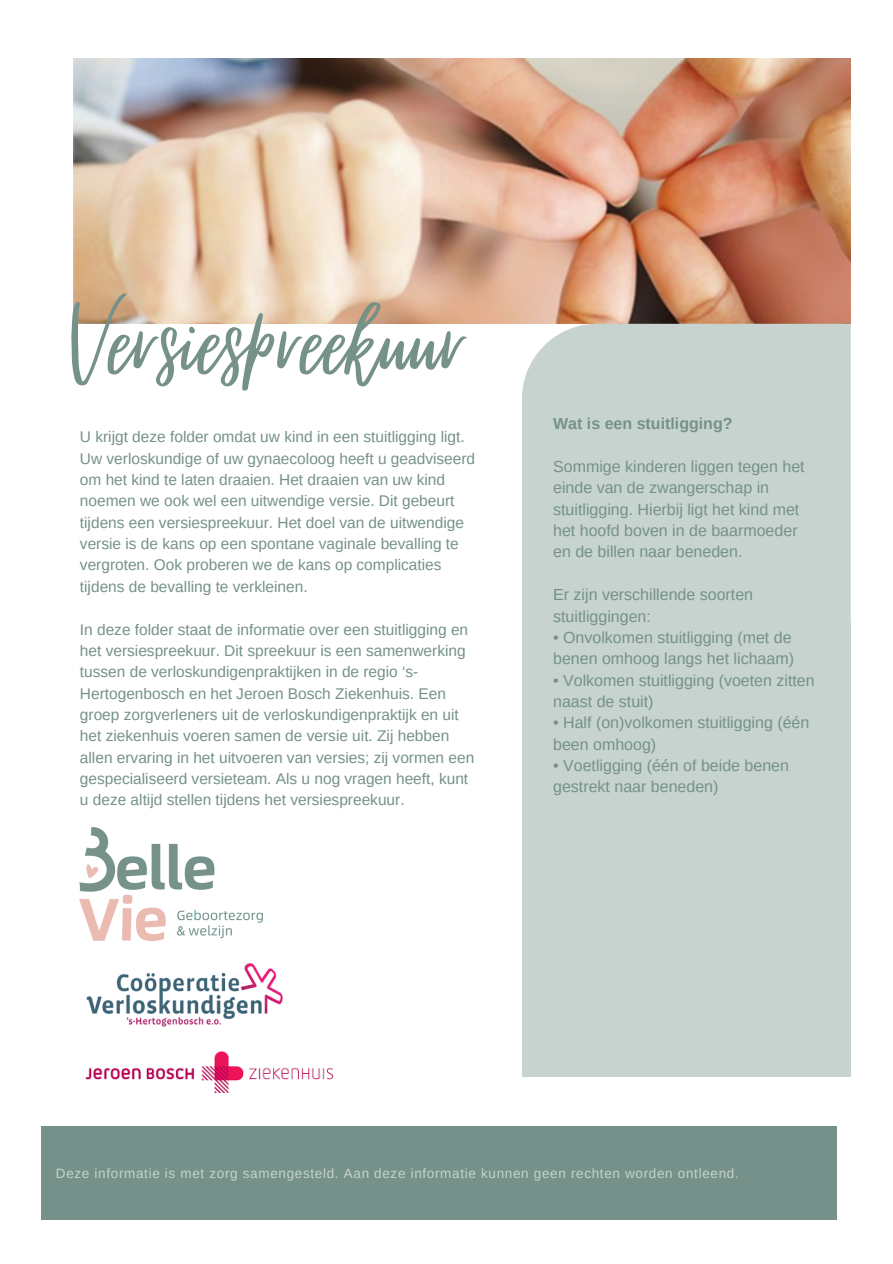
<style>
.page{position:relative;width:893px;height:1264px;background:#fff}
.page>*{position:absolute;margin:0;border:0;box-sizing:border-box;transform-origin:0 0}
.t1{font:140.4px "Virtual";color:#759189}
.t2{font:16.05px/21.3px "Arimo";color:#759189}
.t3{font:700 16.05px "Arimo";color:#759189}
.t4{font:15.45px/21.3px "Arimo";color:#759189}
.t5{font:13.5px "Arimo";letter-spacing:.05em;color:#c6d3ce}
</style>
<div class="page">
<div style="left:522px;top:621px;width:328px;height:455px;background:#c6d3ce"></div>
<div style="left:42px;top:1126px;width:794px;height:93px;background:#759189"></div>
<img style="left:74px;top:59px;width:776px;height:264px">
<img style="left:80px;top:827px;width:182px;height:113px">
<div style="left:522px;top:324px;width:328px;height:297px;background:#c6d3ce"></div>
<img style="left:85px;top:1051px;width:249px;height:42px">
<img style="left:86px;top:963px;width:197px;height:64px">
<h1 class="t1" style="left:66px;top:266px;width:401px">Versiespreekuur</h1>
<p class="t4" style="left:80px;top:426px;width:397px">U krijgt deze folder omdat uw kind in een stuitligging ligt.<br>Uw verloskundige of uw gynaecoloog heeft u geadviseerd om het kind te laten draaien. Het draaien van uw kind noemen we ook wel een uitwendige versie. Dit gebeurt tijdens een versiespreekuur. Het doel van de uitwendige versie is de kans op een spontane vaginale bevalling te vergroten. Ook proberen we de kans op complicaties tijdens de bevalling te verkleinen.</p>
<p class="t4" style="left:80px;top:618px;width:396px">In deze folder staat de informatie over een stuitligging en het versiespreekuur. Dit spreekuur is een samenwerking tussen de verloskundigenpraktijken in de regio ‘s-Hertogenbosch en het Jeroen Bosch Ziekenhuis. Een groep zorgverleners uit de verloskundigenpraktijk en uit het ziekenhuis voeren samen de versie uit. Zij hebben allen ervaring in het uitvoeren van versies; zij vormen een gespecialiseerd versieteam. Als u nog vragen heeft, kunt u deze altijd stellen tijdens het versiespreekuur.</p>
<p class="t3" style="left:553px;top:414px;width:181px">Wat is een stuitligging?</p>
<p class="t2" style="left:553px;top:456px;width:253px">Sommige kinderen liggen tegen het einde van de zwangerschap in stuitligging. Hierbij ligt het kind met het hoofd boven in de baarmoeder en de billen naar beneden.</p>
<p class="t2" style="left:553px;top:584px;width:201px">Er zijn verschillende soorten stuitliggingen:</p>
<p class="t2" style="left:553px;top:626px;width:242px">• Onvolkomen stuitligging (met de benen omhoog langs het lichaam)</p>
<p class="t2" style="left:553px;top:669px;width:263px">• Volkomen stuitligging (voeten zitten naast de stuit)</p>
<p class="t2" style="left:553px;top:712px;width:258px">• Half (on)volkomen stuitligging (één been omhoog)</p>
<p class="t2" style="left:553px;top:755px;width:237px">• Voetligging (één of beide benen gestrekt naar beneden)</p>
<p class="t5" style="left:56px;top:1165px;width:684px">Deze informatie is met zorg samengesteld. Aan deze informatie kunnen geen rechten worden ontleend.</p>
</div>
